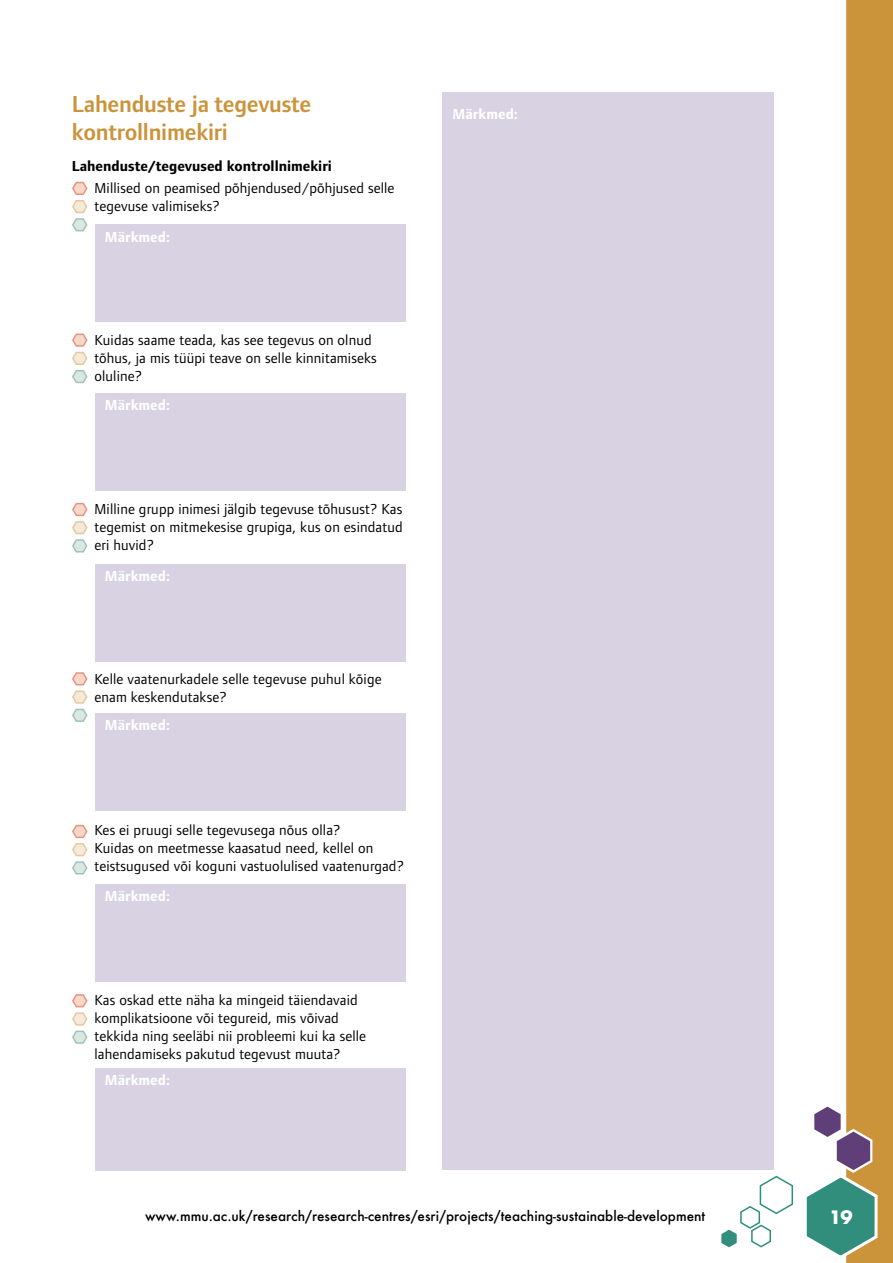
<style>
.page{position:relative;width:893px;height:1263px;background:#fff}
.page>*{position:absolute;margin:0;border:0;box-sizing:border-box;transform-origin:0 0}
.t1{font:600 24px/28.8px "Foundry Form Sans";letter-spacing:-.01em;color:#cb943b}
.t2{font:700 18px "Futura";color:#fff}
.t3{font:15px/18px "Foundry Form Sans";letter-spacing:.01em;color:#000}
.t4{font:700 15px "Foundry Form Sans";color:#fff}
.t5{font:700 15px "Foundry Form Sans";color:#000}
.t6{font:500 13.5px "Futura";color:#000}
</style>
<div class="page">
<div style="left:846px;top:0;width:47px;height:1263px;background:#cb943b"></div>
<svg style="left:721px;top:1175px;width:73px;height:73px"></svg>
<svg style="left:806px;top:1106px;width:73px;height:155px"></svg>
<div style="left:96px;top:225px;width:310px;height:97px;background:#d8d2e3"></div>
<div style="left:96px;top:393px;width:310px;height:98px;background:#d8d2e3"></div>
<div style="left:96px;top:564px;width:310px;height:98px;background:#d8d2e3"></div>
<div style="left:96px;top:713px;width:310px;height:97px;background:#d8d2e3"></div>
<div style="left:96px;top:884px;width:310px;height:98px;background:#d8d2e3"></div>
<div style="left:96px;top:1068px;width:310px;height:102px;background:#d8d2e3"></div>
<svg style="left:72px;top:181px;width:16px;height:51px"></svg>
<svg style="left:72px;top:333px;width:16px;height:51px"></svg>
<svg style="left:72px;top:502px;width:16px;height:51px"></svg>
<svg style="left:72px;top:672px;width:16px;height:50px"></svg>
<svg style="left:72px;top:824px;width:16px;height:51px"></svg>
<svg style="left:72px;top:994px;width:16px;height:50px"></svg>
<div style="left:442px;top:93px;width:332px;height:1077px;background:#d8d2e3"></div>
<h1 class="t1" style="left:72px;top:89px;width:241px">Lahenduste ja tegevuste kontrollnimekiri</h1>
<p class="t5" style="left:72px;top:158px;width:262px">Lahenduste/tegevused kontrollnimekiri</p>
<p class="t3" style="left:94px;top:179px;width:302px">Millised on peamised põhjendused/põhjused selle tegevuse valimiseks?</p>
<p class="t4" style="left:105px;top:228px;width:67px">Märkmed:</p>
<p class="t3" style="left:94px;top:331px;width:284px">Kuidas saame teada, kas see tegevus on olnud tõhus, ja mis tüüpi teave on selle kinnitamiseks oluline?</p>
<p class="t4" style="left:105px;top:396px;width:67px">Märkmed:</p>
<p class="t3" style="left:94px;top:500px;width:310px;text-align:justify">Milline grupp inimesi jälgib tegevuse tõhusust? Kas tegemist on mitmekesise grupiga, kus on esindatud eri huvid?</p>
<p class="t4" style="left:105px;top:567px;width:67px">Märkmed:</p>
<p class="t3" style="left:94px;top:670px;width:289px">Kelle vaatenurkadele selle tegevuse puhul kõige enam keskendutakse?</p>
<p class="t4" style="left:105px;top:716px;width:67px">Märkmed:</p>
<p class="t3" style="left:94px;top:821px;width:311px">Kes ei pruugi selle tegevusega nõus olla?<br>Kuidas on meetmesse kaasatud need, kellel on teistsugused või koguni vastuolulised vaatenurgad?</p>
<p class="t4" style="left:105px;top:887px;width:67px">Märkmed:</p>
<p class="t3" style="left:94px;top:991px;width:273px">Kas oskad ette näha ka mingeid täiendavaid komplikatsioone või tegureid, mis võivad tekkida ning seeläbi nii probleemi kui ka selle lahendamiseks pakutud tegevust muuta?</p>
<p class="t4" style="left:105px;top:1071px;width:67px">Märkmed:</p>
<p class="t4" style="left:453px;top:106px;width:67px">Märkmed:</p>
<p class="t6" style="left:145px;top:1206px;width:561px">www.mmu.ac.uk/research/research-centres/esri/projects/teaching-sustainable-development</p>
<p class="t2" style="left:829px;top:1204px;width:25px">19</p>
</div>
